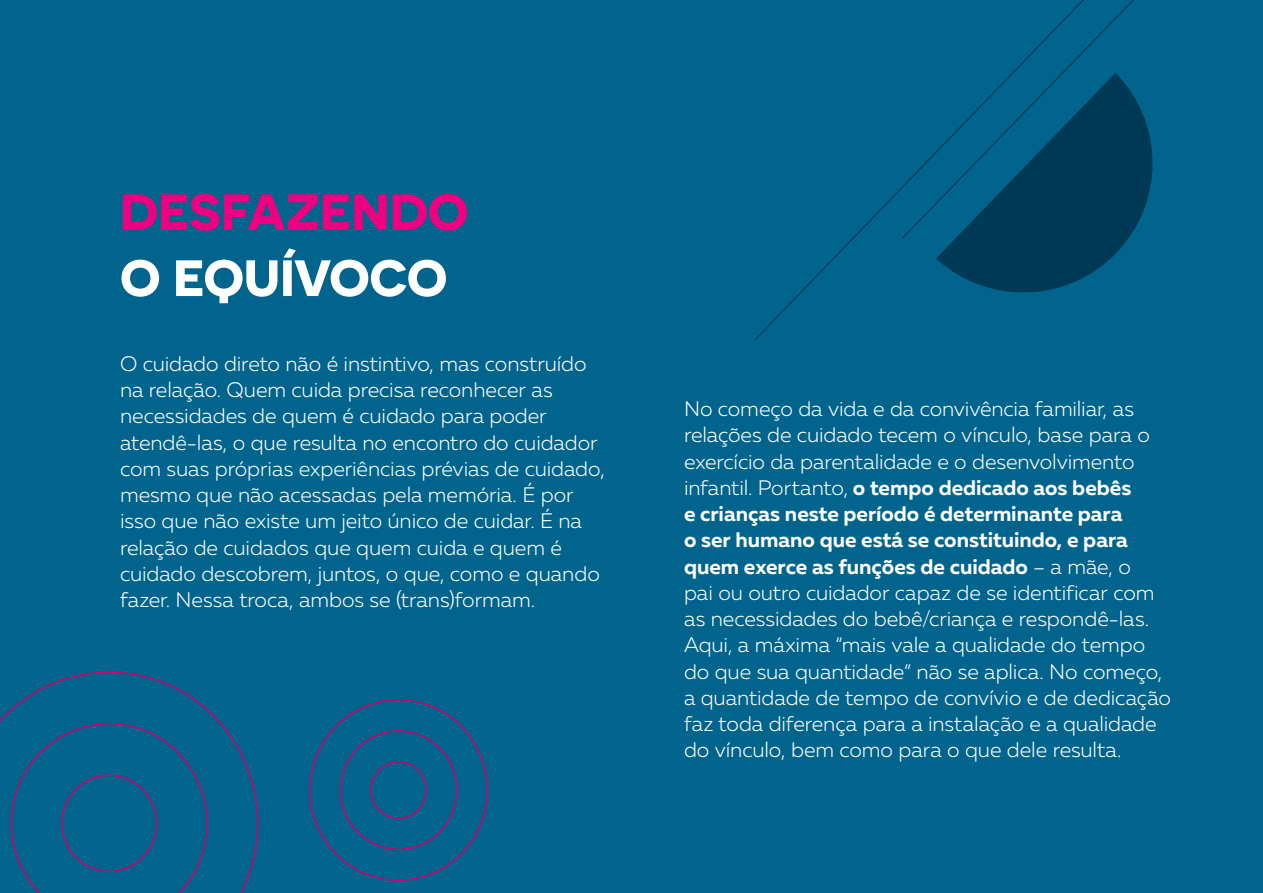
<style>
.page{position:relative;width:1263px;height:893px;background:#00648d}
.page>*{position:absolute;margin:0;border:0;box-sizing:border-box;transform-origin:0 0}
.t1{font:700 51px "Novecentosanswide";letter-spacing:-.005em;color:#ed0180}
.t2{font:700 51px "Novecentosanswide";letter-spacing:-.015em;color:#fff}
.t3{font:300 21px/26.2px "Muller";letter-spacing:-.005em;color:#fff}
.s1{font-weight:700}
</style>
<div class="page">
<svg style="left:755px;top:188px;width:372px;height:152px"></svg>
<svg style="left:901px;top:0;width:252px;height:240px"></svg>
<svg style="left:0;top:671px;width:488px;height:222px"></svg>
<h1 class="t1" style="left:120px;top:180px;width:350px">DESFAZENDO</h1>
<h1 class="t2" style="left:120px;top:246px;width:329px">O EQUÍVOCO</h1>
<p class="t3" style="left:120px;top:350px;width:486px">O cuidado direto não é instintivo, mas construído na relação. Quem cuida precisa reconhecer as necessidades de quem é cuidado para poder atendê-las, o que resulta no encontro do cuidador com suas próprias experiências prévias de cuidado, mesmo que não acessadas pela memória. É por isso que não existe um jeito único de cuidar. É na relação de cuidados que quem cuida e quem é cuidado descobrem, juntos, o que, como e quando fazer. Nessa troca, ambos se (trans)formam.</p>
<p class="t3" style="left:684px;top:396px;width:489px">No começo da vida e da convivência familiar, as relações de cuidado tecem o vínculo, base para o exercício da parentalidade e o desenvolvimento infantil. Portanto, <span class="s1">o tempo dedicado aos bebês<br>e crianças neste período é determinante para<br>o ser humano que está se constituindo, e para quem exerce as funções de cuidado</span> – a mãe, o<br>pai ou outro cuidador capaz de se identificar com as necessidades do bebê/criança e respondê-las.<br>Aqui, a máxima “mais vale a qualidade do tempo do que sua quantidade” não se aplica. No começo, a quantidade de tempo de convívio e de dedicação faz toda diferença para a instalação e a qualidade do vínculo, bem como para o que dele resulta.</p>
</div>
